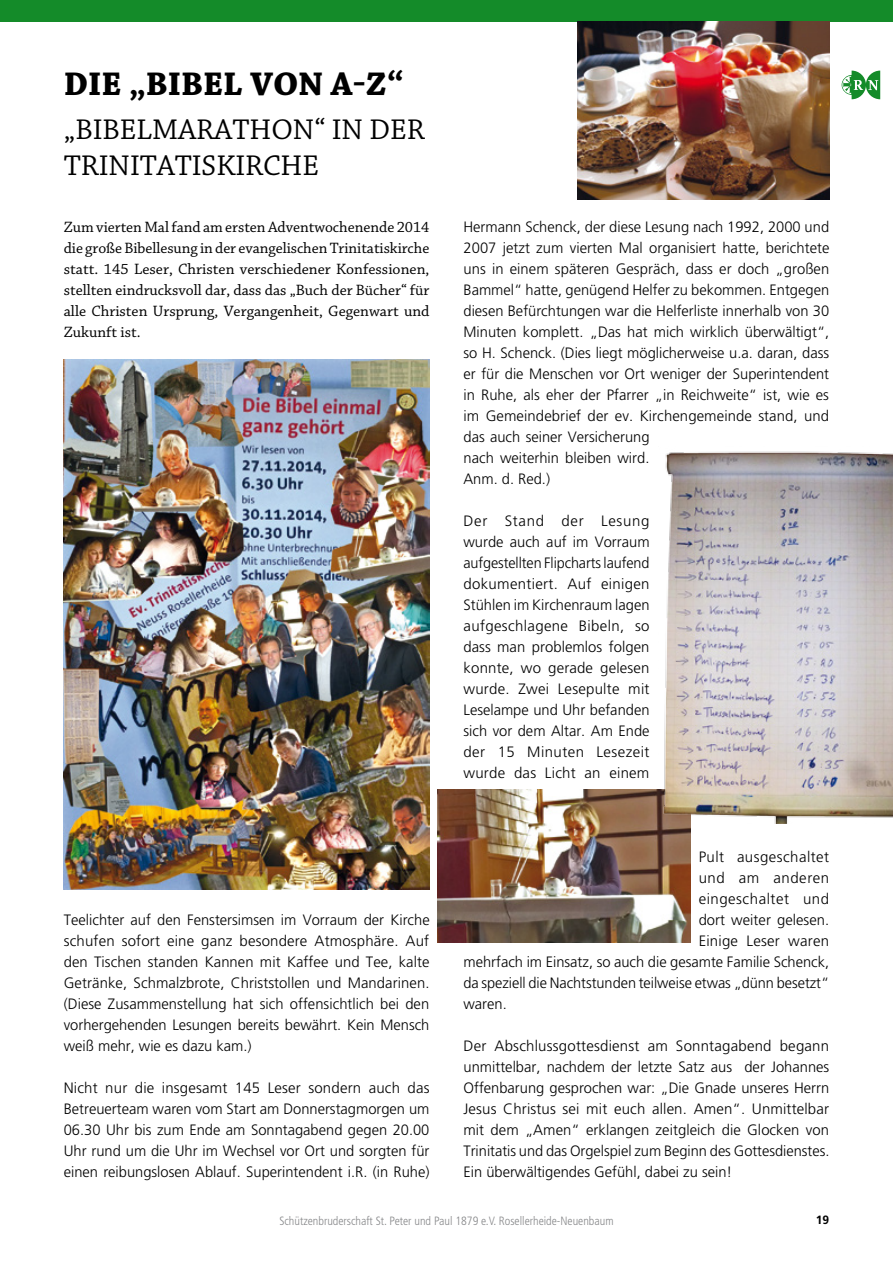
<style>
.page{position:relative;width:893px;height:1263px;background:#fff}
.page>*{position:absolute;margin:0;border:0;box-sizing:border-box;transform-origin:0 0}
.t1{font:700 34.5px "Chaparral Pro";color:#000}
.t2{font:30px/36px "Chaparral Pro";color:#000}
.t3{font:15.75px/21px "Chaparral Pro";color:#000;text-align:justify}
.t4{font:300 15px/21px "Frutiger";color:#000;text-align:justify}
.t5{font:300 15px "Frutiger";letter-spacing:.035em;color:#000}
.t6{font:300 15px "Frutiger";letter-spacing:.03em;color:#000}
.t7{font:300 condensed 12px "Frutiger";color:#87888a}
.t8{font:700 12px "Frutiger";color:#000}
</style>
<div class="page">
<div style="left:0;top:0;width:893px;height:21px;background:#148b29"></div>
<img style="left:64px;top:359px;width:365px;height:530px">
<img style="left:577px;top:21px;width:252px;height:179px">
<img style="left:438px;top:790px;width:252px;height:153px">
<img style="left:658px;top:451px;width:235px;height:372px">
<svg style="left:842px;top:71px;width:38px;height:28px"></svg>
<h1 class="t1" style="left:64px;top:64px;width:341px">DIE „BIBEL VON A-Z“</h1>
<h2 class="t2" style="left:64px;top:113px;width:356px">„Bibelmarathon“ in der<br>Trini</h2>
<h2 class="t2" style="left:140px;top:149px;width:68px">tatiskir</h2>
<h2 class="t2" style="left:263px;top:149px;width:58px">che</h2>
<p class="t3" style="left:64px;top:217px;width:367px">Zum vierten Mal fand am ersten Adventwochenende 2014 die große Bibellesung in der evangelischen Trinitatiskirche statt. 145 Leser, Christen verschiedener Konfessionen, stellten eindrucksvoll dar, dass das „Buch der Bücher“ für alle Christen Ursprung, Vergangenheit, Gegenwart und Zukunft ist.</p>
<p class="t4" style="left:64px;top:909px;width:367px">Teelichter auf den Fenstersimsen im Vorraum der Kirche schufen sofort eine ganz besondere Atmosphäre. Auf den Tischen standen Kannen mit Kaffee und Tee, kalte Getränke, Schmalzbrote, Christstollen und Mandarinen. (Diese Zusammenstellung hat sich offensichtlich bei den vorhergehenden Lesungen bereits bewährt. Kein Mensch weiß mehr, wie es dazu kam.)</p>
<p class="t4" style="left:64px;top:1077px;width:367px">Nicht nur die insgesamt 145 Leser sondern auch das Betreuerteam waren vom Start am Donnerstagmorgen um 06.30 Uhr bis zum Ende am Sonntagabend gegen 20.00<br>Uhr rund um die Uhr im Wechsel vor Ort und sorgten für einen reibungslosen Ablauf. Superintendent i.R. (in Ruhe)</p>
<p class="t4" style="left:463px;top:216px;width:367px;text-align:left">Hermann Schenck, der diese Lesung nach 1992, 2000 und 2007 jetzt zum vierten Mal organisiert hatte, berichtete uns in einem späteren Gespräch, dass er doch „großen Bammel“ hatte, genügend Helfer zu bekommen. Entgegen diesen Befürchtungen war die Helferliste innerhalb von 30<br>Minuten komplett. „Das hat mich wirklich überwältigt“, so H. Schenck. (Dies liegt möglicherweise u.a. daran, dass er für die Menschen vor Ort weniger der Superintendent in Ruhe, als eher der Pfarrer „in Reichweite“ ist, wie es im Gemeindebrief der ev. Kirchengemeinde stand, und das auch seiner Versicherung<br>nach weiterhin bleiben wird.<br>Anm. d. Red.)</p>
<p class="t4" style="left:463px;top:510px;width:188px">Der Stand der Lesung wurde auch auf im Vorraum aufgestellten Flipcharts laufend dokumentiert. Auf einigen Stühlen im Kirchenraum lagen aufgeschlagene Bibeln, so dass man problemlos folgen konnte, wo gerade gelesen wurde. Zwei Lesepulte mit Leselampe und Uhr befanden sich vor dem Altar. Am Ende der 15 Minuten Lesezeit wurde das Licht an einem</p>
<p class="t6" style="left:699px;top:848px;width:132px">Pult ausgeschaltet</p>
<p class="t5" style="left:699px;top:869px;width:132px">und am anderen</p>
<p class="t5" style="left:699px;top:890px;width:132px">eingeschaltet und</p>
<p class="t4" style="left:699px;top:909px;width:132px">dort weiter gelesen.</p>
<p class="t4" style="left:699px;top:930px;width:132px">Einige Leser waren</p>
<p class="t4" style="left:463px;top:951px;width:367px">mehrfach im Einsatz, so auch die gesamte Familie Schenck,</p>
<p class="t4" style="left:463px;top:972px;width:367px">da speziell die Nachtstunden teilweise etwas „dünn besetzt“</p>
<p class="t4" style="left:463px;top:993px;width:45px">waren.</p>
<p class="t4" style="left:463px;top:1035px;width:367px">Der Abschlussgottesdienst am Sonntagabend begann unmittelbar, nachdem der letzte Satz aus der Johannes Offenbarung gesprochen war: „Die Gnade unseres Herrn Jesus Christus sei mit euch allen. Amen“. Unmittelbar mit dem „Amen“ erklangen zeitgleich die Glocken von Trinitatis und das Orgelspiel zum Beginn des Gottesdienstes.<br>Ein überwältigendes Gefühl, dabei zu sein!</p>
<p class="t7" style="left:279px;top:1214px;width:336px">Schützenbruderschaft St. Peter und Paul 1879 e.V. Rosellerheide-Neuenbaum</p>
<p class="t8" style="left:816px;top:1213px;width:15px">19</p>
</div>
